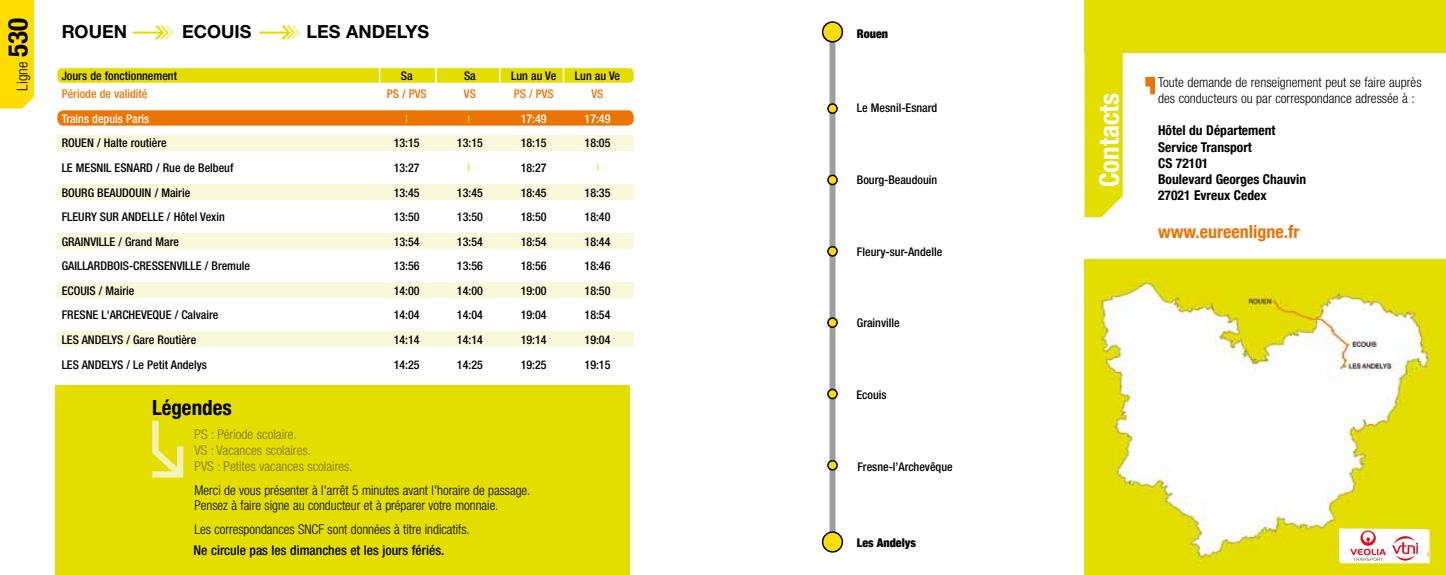
<style>
.page{position:relative;width:1446px;height:575px;background:#fff}
.page>*{position:absolute;margin:0;border:0;box-sizing:border-box;transform-origin:0 0}
.t1{font:700 condensed 27px "Helvetica Neue";color:#fff}
.t2{font:700 condensed 21px "Helvetica Neue";color:#000}
.t3{font:700 18px "Helvetica Neue";color:#000}
.t4{font:700 condensed 18px "Helvetica Neue";color:#ec7405}
.t5{font:300 condensed 15px "Helvetica Neue";color:#000}
.t6{font:300 condensed 13.5px/16.2px "Helvetica Neue";color:#000}
.t7{font:700 condensed 13.5px/16.2px "Helvetica Neue";color:#000}
.t8{font:300 condensed 13.5px/16.2px "Helvetica Neue";color:#7d7414}
.t9{font:500 condensed 13.5px "Helvetica Neue";color:#000}
.t10{font:500 condensed 12px "Helvetica Neue";color:#000}
.t11{font:500 condensed 12px "Helvetica Neue";color:#ec7405}
.t12{font:500 condensed 12px "Helvetica Neue";color:#fff}
.t13{font:900 condensed 12px "Helvetica Neue";color:#000}
.s1{font-weight:700;font-size:27px}
</style>
<div class="page">
<svg style="left:1084px;top:53px;width:39px;height:164px;background:#e4de0d"></svg>
<svg style="left:1145px;top:77px;width:10px;height:17px"></svg>
<div style="left:57px;top:110px;width:577px;height:15px;background:#ec7405;border-radius:6px"></div>
<div style="left:1084px;top:0;width:362px;height:53px;background:#e3dd00"></div>
<div style="left:57px;top:68px;width:577px;height:15px;background:#e3dd00;border-radius:4px"></div>
<div style="left:57px;top:135px;width:577px;height:15px;background:#faf8da"></div>
<div style="left:57px;top:184px;width:577px;height:15px;background:#faf8da"></div>
<div style="left:57px;top:233px;width:577px;height:15px;background:#faf8da"></div>
<div style="left:57px;top:282px;width:577px;height:15px;background:#faf8da"></div>
<div style="left:57px;top:331px;width:577px;height:15px;background:#faf8da"></div>
<svg style="left:499px;top:68px;width:1px;height:15px"></svg>
<svg style="left:435px;top:68px;width:2px;height:15px"></svg>
<svg style="left:379px;top:68px;width:1px;height:15px"></svg>
<svg style="left:563px;top:68px;width:1px;height:15px"></svg>
<img style="left:1084px;top:259px;width:362px;height:315px">
<div style="left:55px;top:385px;width:574px;height:189px;background:#e3dd00"></div>
<div style="left:0;top:0;width:34px;height:108px;background:#fd0"></div>
<div style="left:829px;top:23px;width:6px;height:528px;background:#9c9e9f"></div>
<div style="left:822px;top:22px;width:20px;height:20px;background:#fd0;border-radius:50%"></div>
<div style="left:822px;top:21px;width:21px;height:22px;border:2px solid #000;border-radius:50%"></div>
<div style="left:822px;top:531px;width:20px;height:20px;background:#fd0;border-radius:50%"></div>
<div style="left:822px;top:530px;width:21px;height:22px;border:2px solid #000;border-radius:50%"></div>
<div style="left:828px;top:460px;width:9px;height:9px;background:#fd0;border-radius:50%"></div>
<div style="left:827px;top:459px;width:11px;height:11px;border:2px solid #000;border-radius:50%"></div>
<div style="left:828px;top:389px;width:9px;height:9px;background:#fd0;border-radius:50%"></div>
<div style="left:827px;top:388px;width:11px;height:11px;border:2px solid #000;border-radius:50%"></div>
<div style="left:828px;top:104px;width:9px;height:9px;background:#fd0;border-radius:50%"></div>
<div style="left:827px;top:103px;width:11px;height:11px;border:2px solid #000;border-radius:50%"></div>
<div style="left:828px;top:175px;width:9px;height:9px;background:#fd0;border-radius:50%"></div>
<div style="left:827px;top:174px;width:11px;height:11px;border:2px solid #000;border-radius:50%"></div>
<div style="left:828px;top:246px;width:9px;height:9px;background:#fd0;border-radius:50%"></div>
<div style="left:827px;top:246px;width:11px;height:10px;border:2px solid #000;border-radius:50%"></div>
<div style="left:828px;top:318px;width:9px;height:9px;background:#fd0;border-radius:50%"></div>
<div style="left:827px;top:317px;width:11px;height:10px;border:2px solid #000;border-radius:50%"></div>
<svg style="left:133px;top:25px;width:41px;height:15px"></svg>
<svg style="left:259px;top:25px;width:42px;height:15px"></svg>
<svg style="left:152px;top:420px;width:31px;height:57px"></svg>
<svg style="left:1339px;top:528px;width:88px;height:33px"></svg>
<p class="t5" style="left:13px;top:90px;width:74px;rotate:-90deg">Ligne <span class="s1">530</span></p>
<p class="t13" style="left:857px;top:24px;width:33px">Rouen</p>
<p class="t10" style="left:857px;top:100px;width:82px">Le Mesnil-Esnard</p>
<h3 class="t3" style="left:62px;top:21px;width:67px">ROUEN</h3>
<h3 class="t3" style="left:182px;top:21px;width:71px">ECOUIS</h3>
<h3 class="t3" style="left:306px;top:21px;width:124px">LES ANDELYS</h3>
<p class="t10" style="left:62px;top:69px;width:117px">Jours de fonctionnement</p>
<p class="t10" style="left:401px;top:69px;width:13px">Sa</p>
<p class="t10" style="left:464px;top:69px;width:13px">Sa</p>
<p class="t10" style="left:511px;top:69px;width:47px">Lun au Ve</p>
<p class="t10" style="left:575px;top:69px;width:47px">Lun au Ve</p>
<p class="t11" style="left:62px;top:87px;width:87px">Période de validité</p>
<p class="t11" style="left:387px;top:87px;width:42px">PS / PVS</p>
<p class="t11" style="left:464px;top:87px;width:13px">VS</p>
<p class="t11" style="left:514px;top:87px;width:42px">PS / PVS</p>
<p class="t11" style="left:591px;top:87px;width:13px">VS</p>
<p class="t12" style="left:62px;top:111px;width:89px">Trains depuis Paris</p>
<p class="t12" style="left:521px;top:111px;width:27px">17:49</p>
<p class="t12" style="left:584px;top:111px;width:27px">17:49</p>
<p class="t10" style="left:62px;top:136px;width:106px">ROUEN / Halte routière</p>
<p class="t10" style="left:394px;top:136px;width:27px">13:15</p>
<p class="t10" style="left:457px;top:136px;width:27px">13:15</p>
<p class="t10" style="left:521px;top:136px;width:27px">18:15</p>
<p class="t10" style="left:584px;top:136px;width:27px">18:05</p>
<p class="t10" style="left:62px;top:160px;width:173px">LE MESNIL ESNARD / Rue de Belbeuf</p>
<p class="t10" style="left:394px;top:160px;width:27px">13:27</p>
<p class="t10" style="left:521px;top:160px;width:27px">18:27</p>
<p class="t10" style="left:62px;top:185px;width:130px">BOURG BEAUDOUIN / Mairie</p>
<p class="t10" style="left:394px;top:185px;width:27px">13:45</p>
<p class="t10" style="left:457px;top:185px;width:27px">13:45</p>
<p class="t10" style="left:521px;top:185px;width:27px">18:45</p>
<p class="t10" style="left:584px;top:185px;width:27px">18:35</p>
<p class="t10" style="left:62px;top:209px;width:165px">FLEURY SUR ANDELLE / Hôtel Vexin</p>
<p class="t10" style="left:394px;top:209px;width:27px">13:50</p>
<p class="t10" style="left:457px;top:209px;width:27px">13:50</p>
<p class="t10" style="left:521px;top:209px;width:27px">18:50</p>
<p class="t10" style="left:584px;top:209px;width:27px">18:40</p>
<p class="t10" style="left:62px;top:234px;width:119px">GRAINVILLE / Grand Mare</p>
<p class="t10" style="left:394px;top:234px;width:27px">13:54</p>
<p class="t10" style="left:457px;top:234px;width:27px">13:54</p>
<p class="t10" style="left:521px;top:234px;width:27px">18:54</p>
<p class="t10" style="left:584px;top:234px;width:27px">18:44</p>
<p class="t10" style="left:62px;top:258px;width:190px">GAILLARDBOIS-CRESSENVILLE / Bremule</p>
<p class="t10" style="left:394px;top:258px;width:27px">13:56</p>
<p class="t10" style="left:457px;top:258px;width:27px">13:56</p>
<p class="t10" style="left:521px;top:258px;width:27px">18:56</p>
<p class="t10" style="left:584px;top:258px;width:27px">18:46</p>
<p class="t10" style="left:62px;top:283px;width:74px">ECOUIS / Mairie</p>
<p class="t10" style="left:394px;top:283px;width:27px">14:00</p>
<p class="t10" style="left:457px;top:283px;width:27px">14:00</p>
<p class="t10" style="left:521px;top:283px;width:27px">19:00</p>
<p class="t10" style="left:584px;top:283px;width:27px">18:50</p>
<p class="t10" style="left:62px;top:307px;width:158px">FRESNE L'ARCHEVEQUE / Calvaire</p>
<p class="t10" style="left:394px;top:307px;width:27px">14:04</p>
<p class="t10" style="left:457px;top:307px;width:27px">14:04</p>
<p class="t10" style="left:521px;top:307px;width:27px">19:04</p>
<p class="t10" style="left:584px;top:307px;width:27px">18:54</p>
<p class="t10" style="left:62px;top:332px;width:136px">LES ANDELYS / Gare Routière</p>
<p class="t10" style="left:394px;top:332px;width:27px">14:14</p>
<p class="t10" style="left:457px;top:332px;width:27px">14:14</p>
<p class="t10" style="left:521px;top:332px;width:27px">19:14</p>
<p class="t10" style="left:584px;top:332px;width:27px">19:04</p>
<p class="t10" style="left:62px;top:357px;width:147px">LES ANDELYS / Le Petit Andelys</p>
<p class="t10" style="left:394px;top:357px;width:27px">14:25</p>
<p class="t10" style="left:457px;top:357px;width:27px">14:25</p>
<p class="t10" style="left:521px;top:357px;width:27px">19:25</p>
<p class="t10" style="left:584px;top:357px;width:27px">19:15</p>
<h2 class="t2" style="left:152px;top:394px;width:81px">Légendes</h2>
<p class="t8" style="left:195px;top:425px;width:160px">PS : Période scolaire.<br>VS : Vacances scolaires.<br>PVS : Petites vacances scolaires.</p>
<p class="t6" style="left:195px;top:482px;width:337px;line-height:15px">Merci de vous présenter à l'arrêt 5 minutes avant l'horaire de passage.<br>Pensez à faire signe au conducteur et à préparer votre monnaie.</p>
<p class="t6" style="left:195px;top:520px;width:277px">Les correspondances SNCF sont données à titre indicatifs.</p>
<p class="t9" style="left:193px;top:541px;width:252px">Ne circule pas les dimanches et les jours fériés.</p>
<p class="t10" style="left:857px;top:172px;width:82px">Bourg-Beaudouin</p>
<p class="t10" style="left:857px;top:244px;width:87px">Fleury-sur-Andelle</p>
<p class="t10" style="left:857px;top:315px;width:44px">Grainville</p>
<p class="t10" style="left:856px;top:387px;width:32px">Ecouis</p>
<p class="t10" style="left:857px;top:459px;width:97px">Fresne-l’Archevêque</p>
<p class="t13" style="left:857px;top:532px;width:61px">Les Andelys</p>
<h1 class="t1" style="left:1093px;top:187px;width:96px;rotate:-90deg">Contacts</h1>
<p class="t6" style="left:1158px;top:74px;width:265px">Toute demande de renseignement peut se faire auprès des conducteurs ou par correspondance adressée à :</p>
<p class="t7" style="left:1158px;top:121px;width:150px">Hôtel du Département<br>Service Transport<br>CS 72101<br>Boulevard Georges Chauvin<br>27021 Evreux Cedex</p>
<h3 class="t4" style="left:1158px;top:216px;width:143px">www.eureenligne.fr</h3>
</div>
